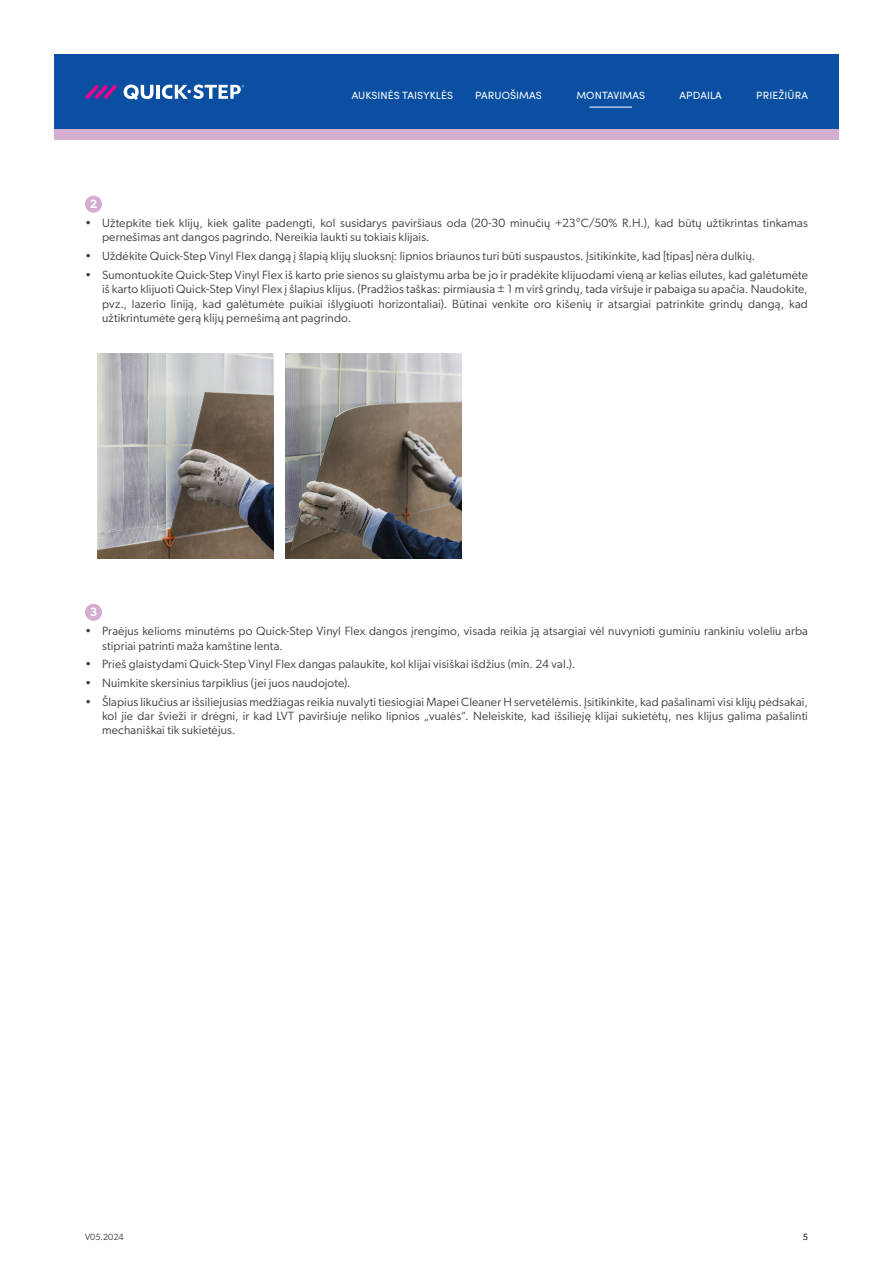
<style>
.page{position:relative;width:893px;height:1263px;background:#fff}
.page>*{position:absolute;margin:0;border:0;box-sizing:border-box;transform-origin:0 0}
.t1{font:12px/14.4px "Gibson";letter-spacing:.01em;color:#3e3e3f}
.t2{font:600 12px "Gibson";color:#fff}
.t3{font:10.5px "Sofia Pro";letter-spacing:.01em;color:#fff}
.t4{font:9px "Gibson";color:#3e3e3f}
</style>
<div class="page">
<div style="left:54px;top:54px;width:785px;height:75px;background:#0a4fa2"></div>
<div style="left:54px;top:129px;width:785px;height:11px;background:#d4add0"></div>
<svg style="left:85px;top:84px;width:32px;height:15px"></svg>
<svg style="left:124px;top:85px;width:29px;height:15px"></svg>
<hr style="left:156px;top:85px;width:4px;height:14px;background:#fff">
<svg style="left:162px;top:85px;width:82px;height:14px"></svg>
<hr style="left:589px;top:107px;width:43px;height:1px;background:#fff">
<div style="left:85px;top:196px;width:17px;height:17px;background:#d4add0;border-radius:50%"></div>
<img style="left:97px;top:353px;width:176px;height:205px">
<img style="left:285px;top:353px;width:177px;height:205px">
<div style="left:85px;top:604px;width:17px;height:17px;background:#d4add0;border-radius:50%"></div>
<p class="t3" style="left:352px;top:87px;width:103px">AUKSINĖS TAISYKLĖS</p>
<p class="t3" style="left:475px;top:87px;width:68px">PARUOŠIMAS</p>
<p class="t3" style="left:576px;top:87px;width:70px">MONTAVIMAS</p>
<p class="t3" style="left:679px;top:87px;width:44px">APDAILA</p>
<p class="t3" style="left:756px;top:87px;width:53px">PRIEŽIŪRA</p>
<p class="t2" style="left:90px;top:197px;width:9px">2</p>
<p class="t1" style="left:102px;top:216px;width:707px;text-indent:-17px">• Užtepkite tiek klijų, kiek galite padengti, kol susidarys paviršiaus oda (20-30 minučių +23°C/50% R.H.), kad būtų užtikrintas tinkamas pernešimas ant dangos pagrindo. Nereikia laukti su tokiais klijais.</p>
<p class="t1" style="left:85px;top:249px;width:672px">• Uždėkite Quick-Step Vinyl Flex dangą į šlapią klijų sluoksnį: lipnios briaunos turi būti suspaustos. Įsitikinkite, kad [tipas] nėra dulkių.</p>
<p class="t1" style="left:102px;top:267px;width:707px;text-align:justify;text-indent:-17px">• Sumontuokite Quick-Step Vinyl Flex iš karto prie sienos su glaistymu arba be jo ir pradėkite klijuodami vieną ar kelias eilutes, kad galėtumėte iš karto klijuoti Quick-Step Vinyl Flex į šlapius klijus. (Pradžios taškas: pirmiausia ± 1 m virš grindų, tada viršuje ir pabaiga su apačia. Naudokite, pvz., lazerio liniją, kad galėtumėte puikiai išlygiuoti horizontaliai). Būtinai venkite oro kišenių ir atsargiai patrinkite grindų dangą, kad užtikrintumėte gerą klijų pernešimą ant pagrindo.</p>
<p class="t2" style="left:90px;top:605px;width:9px">3</p>
<p class="t1" style="left:102px;top:624px;width:707px;text-indent:-17px">• Praėjus kelioms minutėms po Quick-Step Vinyl Flex dangos įrengimo, visada reikia ją atsargiai vėl nuvynioti guminiu rankiniu voleliu arba stipriai patrinti maža kamštine lenta.</p>
<p class="t1" style="left:85px;top:657px;width:492px">• Prieš glaistydami Quick-Step Vinyl Flex dangas palaukite, kol klijai visiškai išdžius (min. 24 val.).</p>
<p class="t1" style="left:85px;top:675px;width:267px">• Nuimkite skersinius tarpiklius (jei juos naudojote).</p>
<p class="t1" style="left:102px;top:694px;width:707px;text-align:justify;text-indent:-17px">• Šlapius likučius ar išsiliejusias medžiagas reikia nuvalyti tiesiogiai Mapei Cleaner H servetėlėmis. Įsitikinkite, kad pašalinami visi klijų pėdsakai, kol jie dar švieži ir drėgni, ir kad LVT paviršiuje neliko lipnios „vualės“. Neleiskite, kad išsilieję klijai sukietėtų, nes klijus galima pašalinti mechaniškai tik sukietėjus.</p>
<p class="t4" style="left:85px;top:1231px;width:40px">V05.2024</p>
<p class="t4" style="left:803px;top:1231px;width:7px">5</p>
</div>
